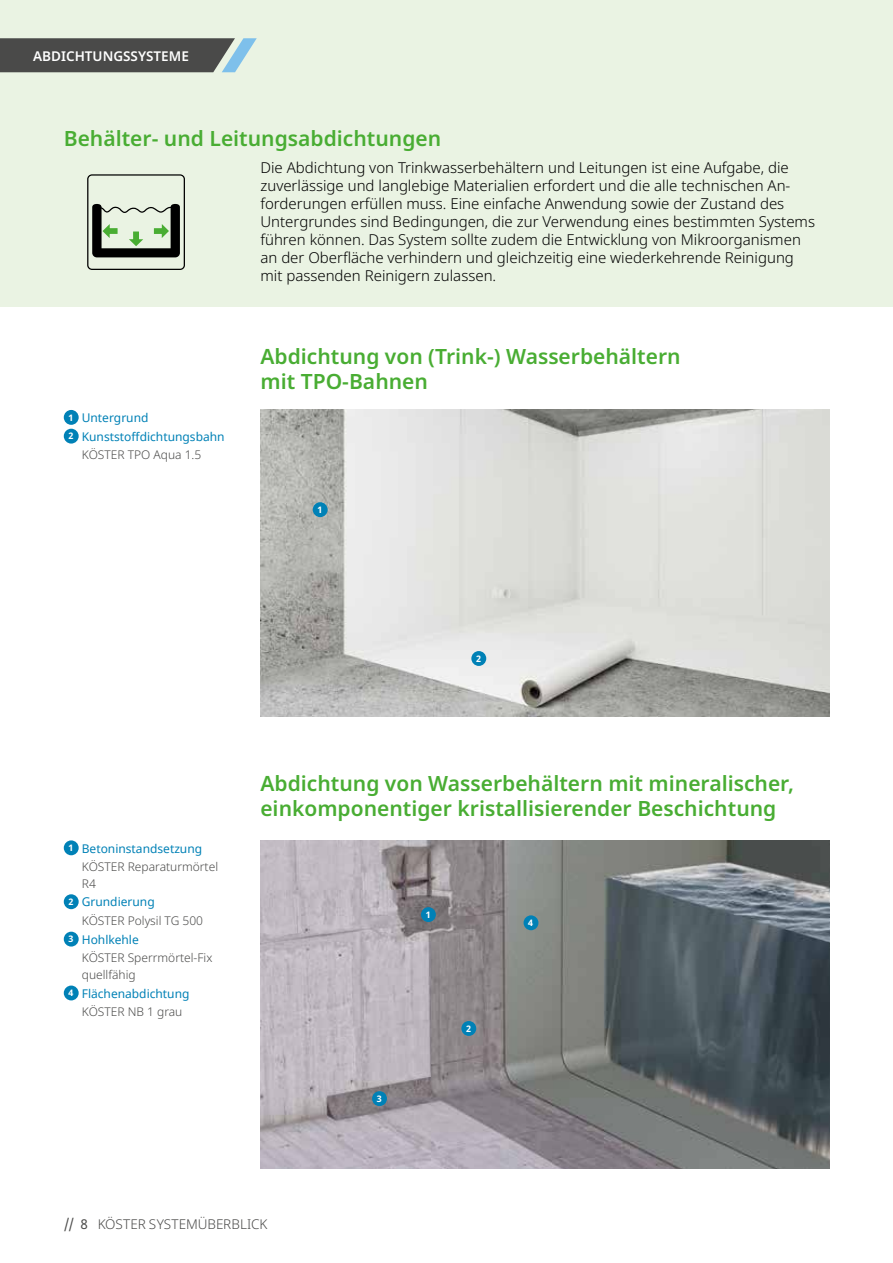
<style>
.page{position:relative;width:893px;height:1263px;background:#fff}
.page>*{position:absolute;margin:0;border:0;box-sizing:border-box;transform-origin:0 0}
.t1{font:600 21px/25.2px "Noto Sans";color:#49ad33}
.t2{font:300 15px/18px "Noto Sans";color:#000}
.t3{font:300 13.5px "Noto Sans";color:#4a4a49}
.t4{font:600 13.5px "Noto Sans";color:#fff}
.t5{font:300 12px/18.6px "Noto Sans";color:#4a4a49}
.t6{font:12px "Noto Sans";color:#0081b6}
.t7{font:700 9px "Noto Sans";color:#fff}
.s1{font-weight:700;font-size:9px;color:#fff}
.s2{font-weight:400;color:#0081b6}
.s3{font-weight:400}
</style>
<div class="page">
<div style="left:0;top:0;width:893px;height:306px;background:#eaf3e3"></div>
<img style="left:260px;top:410px;width:569px;height:306px">
<div style="left:64px;top:410px;width:15px;height:15px;background:#0081b6;border-radius:50%"></div>
<div style="left:64px;top:429px;width:15px;height:15px;background:#0081b6;border-radius:50%"></div>
<div style="left:313px;top:502px;width:15px;height:15px;background:#0081b6;border-radius:50%"></div>
<div style="left:471px;top:651px;width:15px;height:15px;background:#0081b6;border-radius:50%"></div>
<svg style="left:87px;top:174px;width:98px;height:96px"></svg>
<img style="left:260px;top:840px;width:569px;height:328px">
<div style="left:421px;top:907px;width:15px;height:15px;background:#0081b6;border-radius:50%"></div>
<div style="left:461px;top:1021px;width:15px;height:15px;background:#0081b6;border-radius:50%"></div>
<div style="left:372px;top:1091px;width:15px;height:15px;background:#0081b6;border-radius:50%"></div>
<div style="left:524px;top:915px;width:14px;height:15px;background:#0081b6;border-radius:50%"></div>
<div style="left:64px;top:840px;width:15px;height:15px;background:#0081b6;border-radius:50%"></div>
<div style="left:64px;top:894px;width:15px;height:15px;background:#0081b6;border-radius:50%"></div>
<div style="left:64px;top:932px;width:15px;height:14px;background:#0081b6;border-radius:50%"></div>
<div style="left:64px;top:985px;width:15px;height:15px;background:#0081b6;border-radius:50%"></div>
<svg style="left:0;top:38px;width:257px;height:34px;background:#595e5e"></svg>
<p class="t4" style="left:33px;top:46px;width:157px">ABDICHTUNGSSYSTEME</p>
<h1 class="t1" style="left:64px;top:126px;width:379px">Behälter- und Leitungsabdichtungen</h1>
<p class="t2" style="left:260px;top:158px;width:556px">Die Abdichtung von Trinkwasserbehältern und Leitungen ist eine Aufgabe, die zuverlässige und langlebige Materialien erfordert und die alle technischen An&shy;forderungen erfüllen muss. Eine einfache Anwendung sowie der Zustand des Untergrundes sind Bedingungen, die zur Verwendung eines bestimmten Systems führen können. Das System sollte zudem die Entwicklung von Mikroorganismen an der Oberfläche verhindern und gleichzeitig eine wiederkehrende Reinigung mit passenden Reinigern zulassen.</p>
<p class="t6" style="left:68px;top:409px;width:82px"><span class="s1">1</span> Untergrund</p>
<p class="t6" style="left:68px;top:428px;width:158px"><span class="s1">2</span> Kunststoffdichtungsbahn</p>
<p class="t5" style="left:82px;top:446px;width:121px">KÖSTER TPO Aqua 1.5</p>
<h1 class="t1" style="left:260px;top:345px;width:422px">Abdichtung von (Trink-) Wasserbehältern mit TPO-Bahnen</h1>
<p class="t7" style="left:317px;top:503px;width:6px">1</p>
<p class="t7" style="left:476px;top:652px;width:6px">2</p>
<p class="t5" style="left:82px;top:839px;width:138px;text-indent:-13px"><span class="s1">1</span> <span class="s2">Betoninstandsetzung<br></span>KÖSTER Reparaturmörtel</p>
<p class="t5" style="left:82px;top:874px;width:16px">R4</p>
<p class="t6" style="left:68px;top:894px;width:88px"><span class="s1">2</span> Grundierung</p>
<p class="t5" style="left:82px;top:912px;width:123px">KÖSTER Polysil TG 500</p>
<p class="t6" style="left:68px;top:931px;width:72px"><span class="s1">3</span> Hohlkehle</p>
<p class="t5" style="left:82px;top:949px;width:132px">KÖSTER Sperrmörtel-Fix</p>
<p class="t5" style="left:82px;top:965px;width:55px">quellfähig</p>
<p class="t6" style="left:68px;top:985px;width:123px"><span class="s1">4</span> Flächenabdichtung</p>
<p class="t5" style="left:82px;top:1003px;width:102px">KÖSTER NB 1 grau</p>
<h1 class="t1" style="left:260px;top:771px;width:535px">Abdichtung von Wasserbehältern mit mineralischer, einkomponentiger kristallisierender Beschichtung</h1>
<p class="t7" style="left:377px;top:1092px;width:6px">3</p>
<p class="t7" style="left:426px;top:908px;width:6px">1</p>
<p class="t7" style="left:466px;top:1022px;width:6px">2</p>
<p class="t7" style="left:528px;top:916px;width:6px">4</p>
<p class="t3" style="left:64px;top:1214px;width:205px"><span class="s3">// 8</span> KÖSTER SYSTEMÜBERBLICK</p>
</div>
